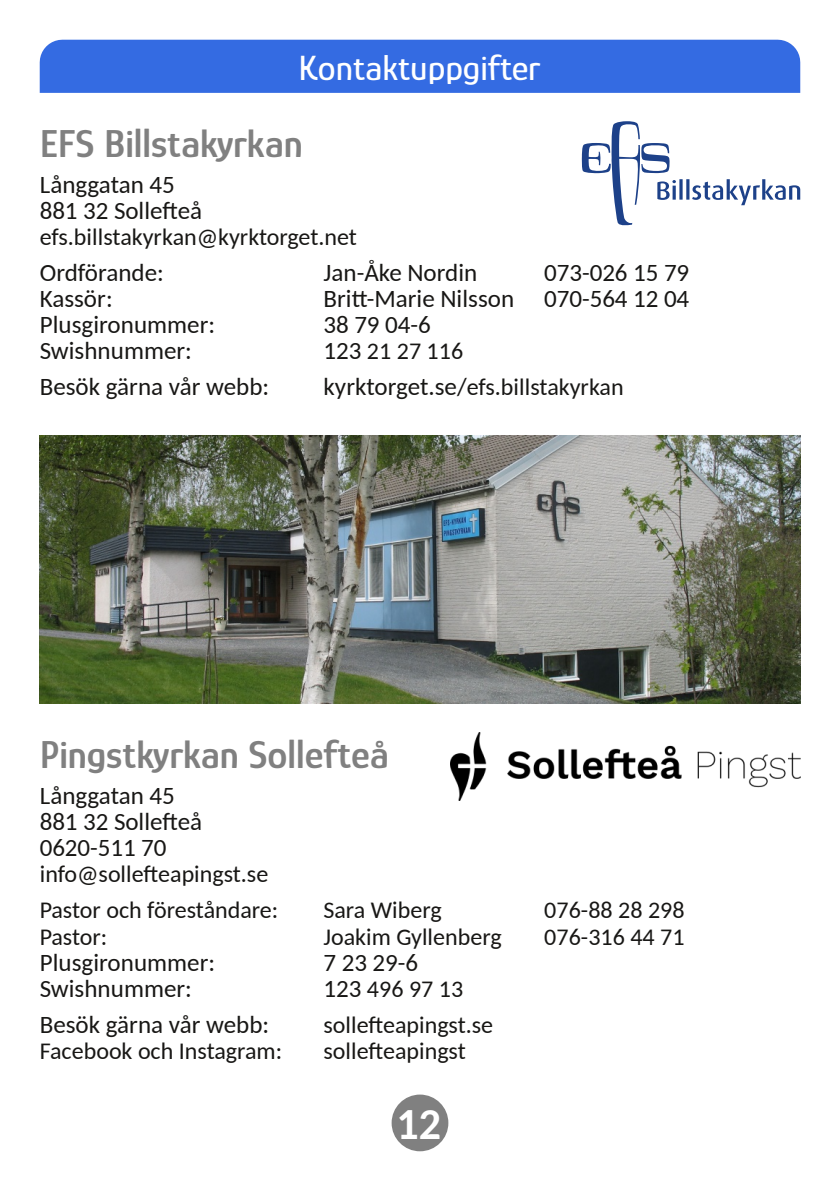
<style>
.page{position:relative;width:840px;height:1191px;background:#fff}
.page>*{position:absolute;margin:0;border:0;box-sizing:border-box;transform-origin:0 0}
.t1{font:700 44px "Carlito";color:#fff}
.t2{font:600 40px "Glory";color:#808080}
.t3{font:500 36px "Glory";color:#fff}
.t4{font:25px/26px "Carlito";color:#181715}
.t5{font:24px/36px "Carlito";color:#181715}
.s1{font-size:25px}
</style>
<div class="page">
<div style="left:391px;top:1094px;width:57px;height:57px;background:#808080;border-radius:50%"></div>
<div style="left:40px;top:40px;width:759px;height:53px;background:#346be2"></div>
<svg style="left:581px;top:121px;width:218px;height:105px"></svg>
<img style="left:450px;top:732px;width:349px;height:68px">
<img style="left:40px;top:436px;width:759px;height:268px">
<h3 class="t3" style="left:298px;top:47px;width:243px">Kontaktuppgifter</h3>
<h2 class="t2" style="left:40px;top:121px;width:264px">EFS Billstakyrkan</h2>
<p class="t4" style="left:40px;top:174px;width:164px">Långgatan 45<br>881 32 Sollefteå</p>
<p class="t5" style="left:40px;top:221px;width:318px">efs.billstakyrkan@kyrktorget.net</p>
<p class="t4" style="left:40px;top:262px;width:126px">Ordförande:</p>
<p class="t4" style="left:323px;top:262px;width:155px">Jan-Åke Nordin</p>
<p class="t4" style="left:544px;top:262px;width:146px">073-026 15 79</p>
<p class="t4" style="left:40px;top:288px;width:74px">Kassör:</p>
<p class="t4" style="left:323px;top:288px;width:367px">Britt-Marie Nilsson 070-564 12 04</p>
<p class="t4" style="left:40px;top:314px;width:177px">Plusgironummer:</p>
<p class="t4" style="left:323px;top:314px;width:109px">38 79 04-6</p>
<p class="t4" style="left:40px;top:340px;width:154px">Swishnummer:</p>
<p class="t5" style="left:323px;top:335px;width:141px"><span class="s1">123</span> 21 27 116</p>
<p class="t4" style="left:40px;top:376px;width:231px">Besök gärna vår webb:</p>
<p class="t5" style="left:323px;top:371px;width:301px"><span class="s1">kyrktorget.se/</span>efs.billstakyrkan</p>
<h2 class="t2" style="left:40px;top:732px;width:350px">Pingstkyrkan Sollefteå</h2>
<p class="t4" style="left:40px;top:785px;width:164px">Långgatan 45<br>881 32 Sollefteå<br>0620-511 70</p>
<p class="t5" style="left:40px;top:858px;width:240px">info@sollefteapingst.se<br>Pastor och föreståndare:</p>
<p class="t5" style="left:323px;top:894px;width:120px">Sara Wiberg</p>
<p class="t5" style="left:544px;top:894px;width:142px">076-88 28 298</p>
<p class="t5" style="left:40px;top:920px;width:69px">Pastor:</p>
<p class="t5" style="left:323px;top:920px;width:180px">Joakim Gyllenberg</p>
<p class="t5" style="left:544px;top:920px;width:142px">076-316 44 71</p>
<p class="t4" style="left:40px;top:951px;width:177px">Plusgironummer:</p>
<p class="t4" style="left:323px;top:951px;width:96px">7 23 29-6</p>
<p class="t4" style="left:40px;top:977px;width:154px">Swishnummer:</p>
<p class="t5" style="left:323px;top:972px;width:141px"><span class="s1">123</span> 496 97 13</p>
<p class="t4" style="left:40px;top:1013px;width:231px">Besök gärna vår webb:</p>
<p class="t5" style="left:323px;top:1008px;width:171px">sollefteapingst.se</p>
<p class="t5" style="left:40px;top:1034px;width:244px">Facebook och Instagram:</p>
<p class="t5" style="left:323px;top:1034px;width:144px">sollefteapingst</p>
<h1 class="t1" style="left:396px;top:1106px;width:46px">12</h1>
</div>
